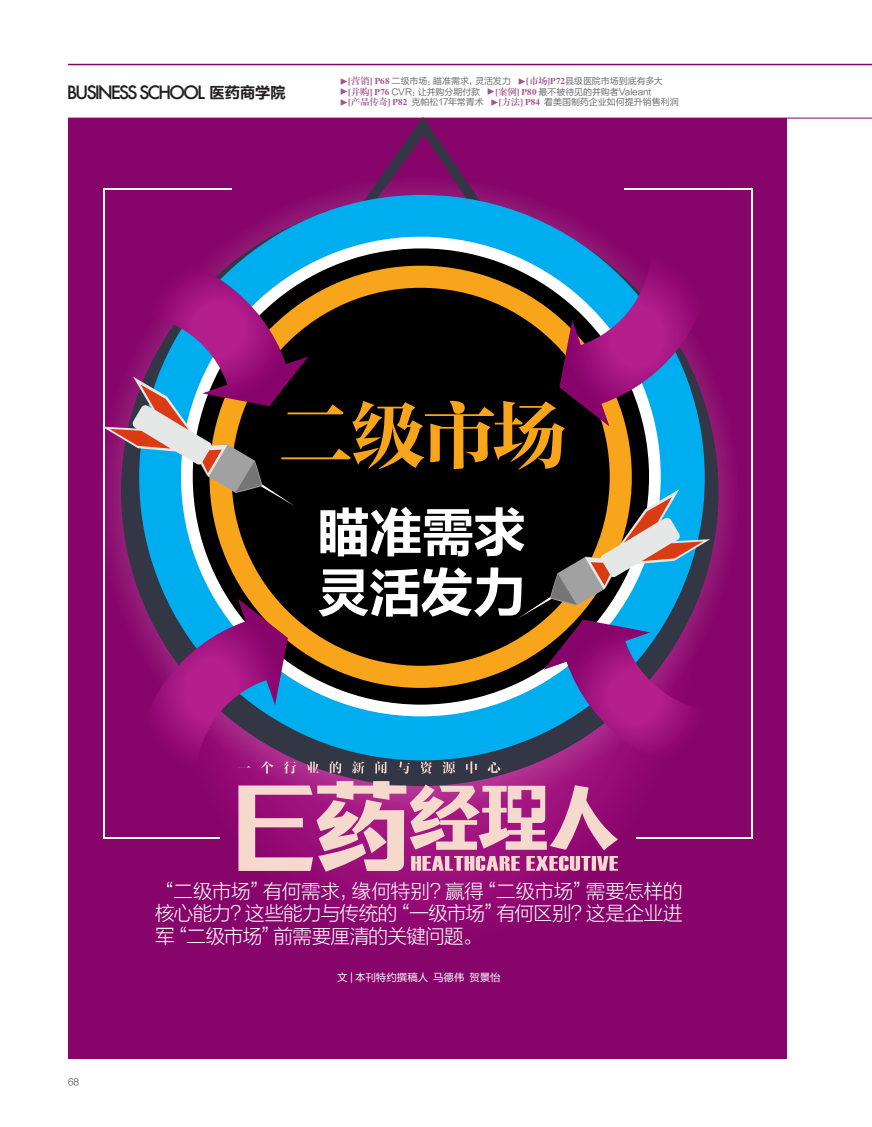
<style>
.page{position:relative;width:872px;height:1127px;background:#fff}
.page>*{position:absolute;margin:0;border:0;box-sizing:border-box;transform-origin:0 0}
.一级标题大{font:75px "FZFYSJW GB1 0";color:#f9a51b}
.一级标题大-2{font:54px "FZLTCHK GBK1 0";letter-spacing:-.04em;color:#fff}
.提文{font:19.5px/22.5px "FZLTXHJW GB1 0";letter-spacing:-.025em;color:#fff;text-align:justify}
.杂志栏目中文1{font:500 18px "Futura";letter-spacing:-.12em;color:#231f20}
.署名{font:10.5px "FZLTHJW GB1 0";letter-spacing:-.005em;color:#fff}
.杂志小栏目名称{font:9px "FZLTHK GBK1 0";letter-spacing:-.01em;color:#6c6d70}
.杂志小栏目名称-2{font:9px "FZXBSK GBK1 0";letter-spacing:.015em;color:#a1568c}
.杂志小栏目名称-3{font:9px "FZDHTK GBK1 0";color:#a1568c}
.杂志页码{font:9px "FZLTXHK GBK1 0";color:#231f20}
.s1{font-family:"FZLTCHJW GB1 0";font-weight:400;font-size:15.75px}
.s2{font-family:"FZXBSK GBK1 0";color:#a1568c}
.s3{font-family:"FZLTHK GBK1 0";color:#6c6d70}
</style>
<div class="page">
<hr style="left:68px;top:118px;width:804px;height:1px;background:#87056a">
<hr style="left:68px;top:64px;width:804px;height:1px;background:#87056a">
<div style="left:68px;top:118px;width:719px;height:941px;background:#87056a"></div>
<div style="left:97px;top:175px;width:643px;height:643px;background:#8a0d6e;border-radius:50%"></div>
<svg style="left:364px;top:117px;width:118px;height:84px"></svg>
<div style="left:139px;top:195px;width:566px;height:565px;background:#00aeef;border-radius:50%"></div>
<hr style="left:103px;top:189px;width:2px;height:649px;background:#fff">
<hr style="left:103px;top:188px;width:129px;height:2px;background:#fff">
<hr style="left:751px;top:189px;width:2px;height:649px;background:#fff">
<hr style="left:624px;top:188px;width:128px;height:2px;background:#fff">
<hr style="left:636px;top:837px;width:117px;height:1px;background:#fff">
<svg style="left:102px;top:246px;width:622px;height:625px"></svg>
<p class="杂志栏目中文1" style="left:67px;top:79px;width:221px">BUSINESS SCHOOL <span class="s1">医药商学院</span></p>
<p class="杂志小栏目名称-3" style="left:349px;top:77px;width:31px;rotate:90deg">▲▲▲</p>
<p class="杂志小栏目名称" style="left:348px;top:76px;width:164px"><span class="s2">[营销] P68</span> 二级市场：瞄准需求，灵活发力</p>
<p class="杂志小栏目名称-3" style="left:527px;top:77px;width:10px;rotate:90deg">▲</p>
<p class="杂志小栏目名称" style="left:526px;top:76px;width:138px"><span class="s2">[市场]P72</span>县级医院市场到底有多大</p>
<p class="杂志小栏目名称" style="left:348px;top:87px;width:134px"><span class="s2">[并购] P76</span> CVR：让并购分期付款</p>
<p class="杂志小栏目名称-3" style="left:496px;top:87px;width:10px;rotate:90deg">▲</p>
<p class="杂志小栏目名称" style="left:495px;top:87px;width:157px"><span class="s2">[案例] P80</span> 最不被待见的并购者Valeant</p>
<p class="杂志小栏目名称-2" style="left:348px;top:97px;width:137px">[产品传奇] P82 <span class="s3">克帕松17年常青术</span></p>
<p class="杂志小栏目名称-3" style="left:499px;top:98px;width:10px;rotate:90deg">▲</p>
<p class="杂志小栏目名称" style="left:499px;top:97px;width:181px"><span class="s2">[方法] P84</span> 看美国制药企业如何提升销售利润</p>
<p class="一级标题大" style="left:278px;top:396px;width:290px">二级市场</p>
<p class="一级标题大-2" style="left:316px;top:503px;width:211px">瞄准需求</p>
<p class="一级标题大-2" style="left:316px;top:563px;width:211px">灵活发力</p>
<p class="提文" style="left:155px;top:880px;width:529px">“二级市场”有何需求，缘何特别？赢得“二级市场”需要怎样的核心能力？这些能力与传统的“一级市场”有何区别？这是企业进军“二级市场”前需要厘清的关键问题。</p>
<p class="杂志页码" style="left:68px;top:1077px;width:13px">68</p>
<p class="署名" style="left:337px;top:971px;width:165px">文 | 本刊特约撰稿人 马德伟 贺景怡</p>
</div>
